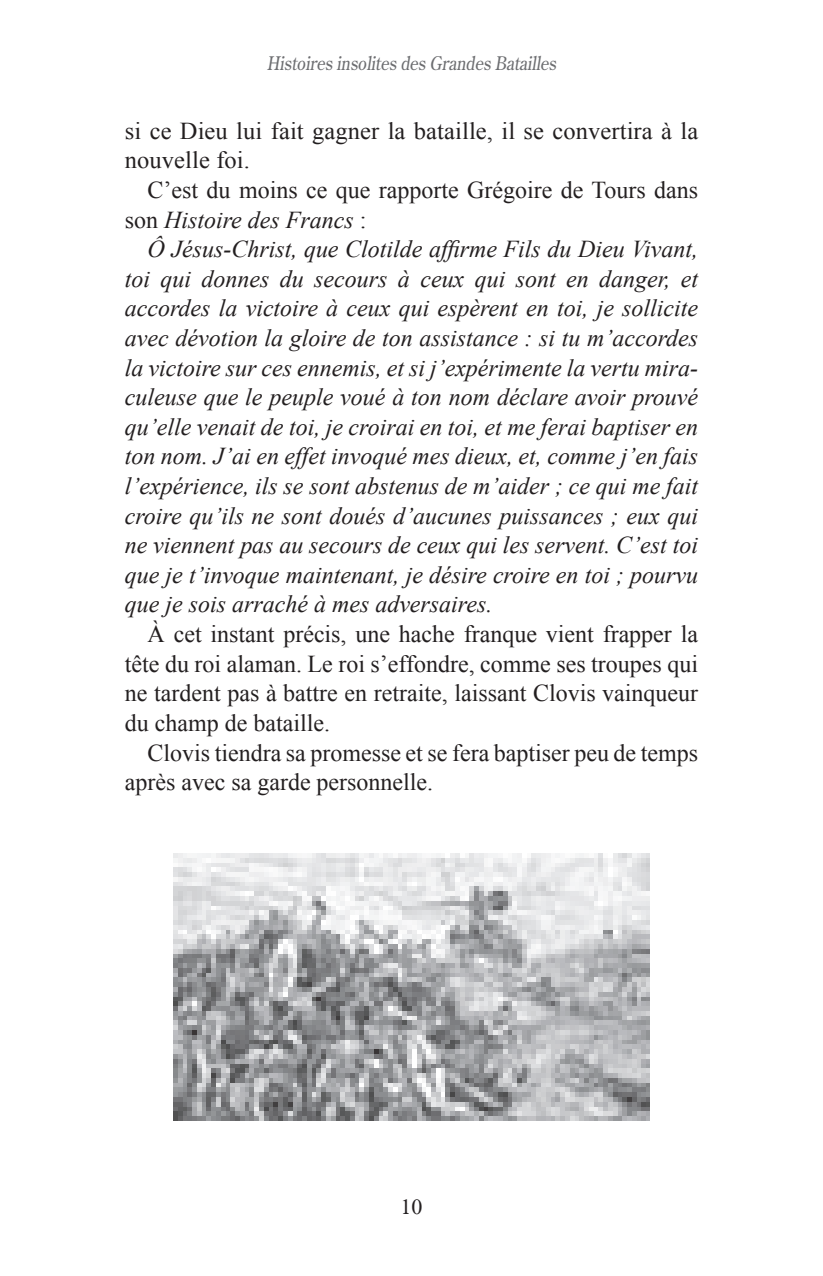
<style>
.page{position:relative;width:823px;height:1276px;background:#fff}
.page>*{position:absolute;margin:0;border:0;box-sizing:border-box;transform-origin:0 0}
.Texte{font:italic 24.2px/29.6px "Times New Roman";color:#231f20;text-align:justify}
.Texte-2{font:24.2px/29.6px "Times New Roman";color:#231f20}
.t1{font:22px "Times New Roman";color:#231f20}
.t2{font:italic 18.8px "Century Old Style Std";color:#6c6d70;scale:.89 1}
.s1{font-style:italic}
</style>
<div class="page">
<img style="left:174px;top:853px;width:474px;height:267px">
<p class="t2" style="left:267px;top:51px;width:330px">Histoires insolites des Grandes Batailles</p>
<p class="Texte-2" style="left:125px;top:115px;width:574px">si ce Dieu lui fait gagner la bataille, il se convertira à la nouvelle foi.</p>
<p class="Texte-2" style="left:125px;top:175px;width:574px;text-indent:23px">C’est du moins ce que rapporte Grégoire de Tours dans son <span class="s1">Histoire des Francs</span> :</p>
<p class="Texte" style="left:125px;top:234px;width:574px;text-indent:23px">Ô Jésus-Christ, que Clotilde affirme Fils du Dieu Vivant, toi qui donnes du secours à ceux qui sont en danger, et accordes la victoire à ceux qui espèrent en toi, je sollicite avec dévotion la gloire de ton assistance : si tu m’accordes la victoire sur ces ennemis, et si j’expérimente la vertu mira&shy;culeuse que le peuple voué à ton nom déclare avoir prouvé qu’elle venait de toi, je croirai en toi, et me ferai baptiser en ton nom. J’ai en effet invoqué mes dieux, et, comme j’en fais l’expérience, ils se sont abstenus de m’aider ; ce qui me fait croire qu’ils ne sont doués d’aucunes puissances ; eux qui ne viennent pas au secours de ceux qui les servent. C’est toi que je t’invoque maintenant, je désire croire en toi ; pourvu que je sois arraché à mes adversaires.</p>
<p class="Texte-2" style="left:125px;top:619px;width:574px;text-align:justify;text-indent:23px">À cet instant précis, une hache franque vient frapper la tête du roi alaman. Le roi s’effondre, comme ses troupes qui ne tardent pas à battre en retraite, laissant Clovis vainqueur du champ de bataille.</p>
<p class="Texte-2" style="left:125px;top:737px;width:574px;text-indent:23px">Clovis tiendra sa promesse et se fera baptiser peu de temps après avec sa garde personnelle.</p>
<p class="t1" style="left:400px;top:1194px;width:23px">10</p>
</div>
